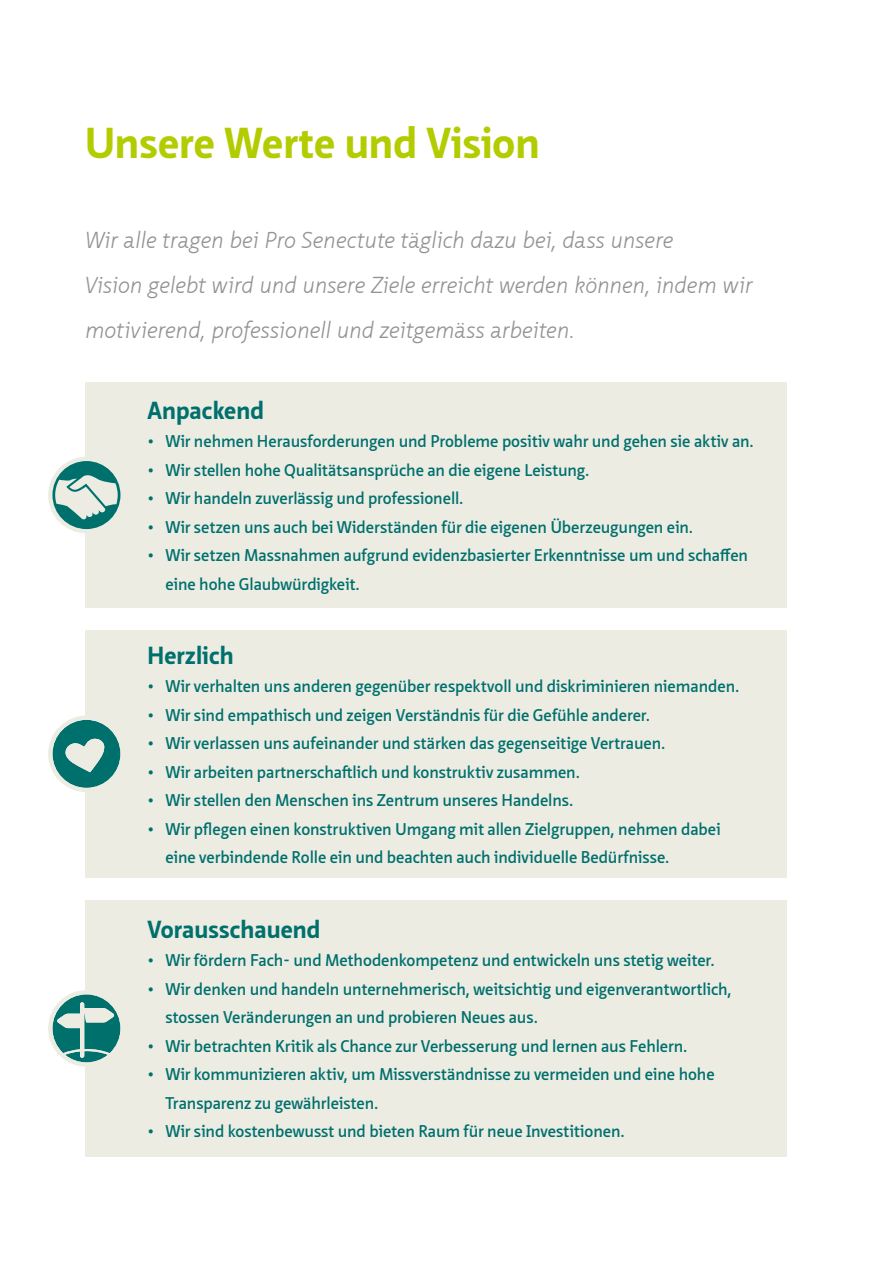
<style>
.page{position:relative;width:893px;height:1263px;background:#fff}
.page>*{position:absolute;margin:0;border:0;box-sizing:border-box;transform-origin:0 0}
.t1{font:700 42px "Neue Sans Pro";color:#b3cc00}
.t2{font:700 24px "Neue Sans Pro";letter-spacing:.005em;color:#00706d}
.t3{font:italic 300 22.5px/45px "Neue Sans Pro";letter-spacing:-.01em;color:#929493}
.t4{font:600 16.5px/28.5px "Neue Sans Pro";letter-spacing:-.005em;color:#00706d}
</style>
<div class="page">
<div style="left:85px;top:382px;width:702px;height:226px;background:#ecece3"></div>
<div style="left:85px;top:630px;width:702px;height:248px;background:#ecece3"></div>
<div style="left:85px;top:900px;width:702px;height:257px;background:#ecece3"></div>
<svg style="left:48px;top:457px;width:73px;height:76px"></svg>
<svg style="left:48px;top:715px;width:73px;height:77px"></svg>
<svg style="left:48px;top:990px;width:73px;height:77px"></svg>
<hr style="left:892px;top:1071px;width:1px;height:86px;background:#eef4d0">
<h1 class="t1" style="left:85px;top:115px;width:456px">Unsere Werte und Vision</h1>
<h3 class="t3" style="left:85px;top:217px;width:669px">Wir alle tragen bei Pro Senectute täglich dazu bei, dass unsere<br>Vision gelebt wird und unsere Ziele erreicht werden können, indem wir motivierend, professionell und zeitgemäss arbeiten.</h3>
<h2 class="t2" style="left:147px;top:394px;width:118px">Anpackend</h2>
<p class="t4" style="left:147px;top:427px;width:608px">• Wir nehmen Herausforderungen und Probleme positiv wahr und gehen sie aktiv an.</p>
<p class="t4" style="left:147px;top:455px;width:443px">• Wir stellen hohe Qualitätsansprüche an die eigene Leistung.</p>
<p class="t4" style="left:147px;top:484px;width:318px">• Wir handeln zuverlässig und professionell.</p>
<p class="t4" style="left:147px;top:512px;width:547px">• Wir setzen uns auch bei Widerständen für die eigenen Überzeugungen ein.</p>
<p class="t4" style="left:165px;top:541px;width:584px;text-indent:-18px">• Wir setzen Massnahmen aufgrund evidenzbasierter Erkenntnisse um und schaffen eine hohe Glaubwürdigkeit.</p>
<h2 class="t2" style="left:147px;top:639px;width:88px">Herzlich</h2>
<p class="t4" style="left:147px;top:672px;width:593px">• Wir verhalten uns anderen gegenüber respektvoll und diskriminieren niemanden.</p>
<p class="t4" style="left:147px;top:700px;width:504px">• Wir sind empathisch und zeigen Verständnis für die Gefühle anderer.</p>
<p class="t4" style="left:147px;top:729px;width:520px">• Wir verlassen uns aufeinander und stärken das gegenseitige Vertrauen.</p>
<p class="t4" style="left:147px;top:757px;width:434px">• Wir arbeiten partnerschaftlich und konstruktiv zusammen.</p>
<p class="t4" style="left:147px;top:786px;width:427px">• Wir stellen den Menschen ins Zentrum unseres Handelns.</p>
<p class="t4" style="left:165px;top:814px;width:557px;text-indent:-18px">• Wir pflegen einen konstruktiven Umgang mit allen Zielgruppen, nehmen dabei eine verbindende Rolle ein und beachten auch individuelle Bedürfnisse.</p>
<h2 class="t2" style="left:147px;top:913px;width:175px">Vorausschauend</h2>
<p class="t4" style="left:147px;top:946px;width:569px">• Wir fördern Fach- und Methodenkompetenz und entwickeln uns stetig weiter.</p>
<p class="t4" style="left:165px;top:974px;width:568px;text-indent:-18px">• Wir denken und handeln unternehmerisch, weitsichtig und eigenverantwortlich, stossen Veränderungen an und probieren Neues aus.</p>
<p class="t4" style="left:147px;top:1031px;width:542px">• Wir betrachten Kritik als Chance zur Verbesserung und lernen aus Fehlern.</p>
<p class="t4" style="left:165px;top:1060px;width:551px;text-indent:-18px">• Wir kommunizieren aktiv, um Missverständnisse zu vermeiden und eine hohe<br>Transparenz zu gewährleisten.</p>
<p class="t4" style="left:147px;top:1117px;width:479px">• Wir sind kostenbewusst und bieten Raum für neue Investitionen.</p>
</div>
